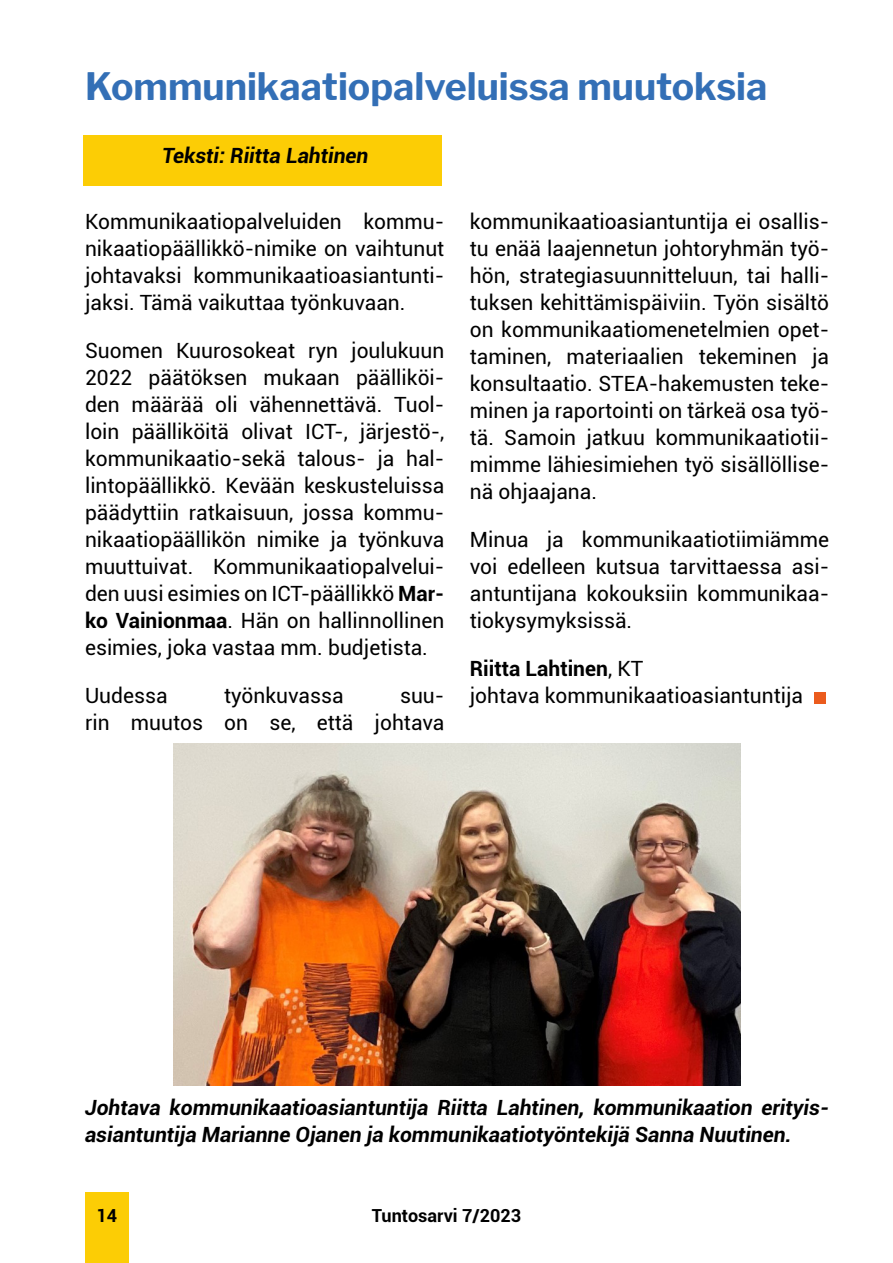
<style>
.page{position:relative;width:893px;height:1263px;background:#fff}
.page>*{position:absolute;margin:0;border:0;box-sizing:border-box;transform-origin:0 0}
.t1{font:700 37.5px "Libre Franklin";color:#336fb6}
.t2{font:21px/27px "Roboto";color:#000;text-align:justify}
.t3{font:italic 700 21px/27px "Roboto";color:#000}
.t4{font:700 18px "Roboto";color:#000}
.s1{font-weight:700}
</style>
<div class="page">
<div style="left:85px;top:1192px;width:44px;height:71px;background:#fccd05"></div>
<div style="left:83px;top:135px;width:359px;height:51px;background:#fccd05"></div>
<img style="left:173px;top:744px;width:568px;height:341px">
<div style="left:814px;top:693px;width:11px;height:11px;background:#eb5b1d"></div>
<h1 class="t1" style="left:85px;top:64px;width:684px">Kommunikaatiopalveluissa muutoksia</h1>
<p class="t3" style="left:162px;top:142px;width:208px">Teksti: Riitta Lahtinen</p>
<p class="t2" style="left:85px;top:207px;width:361px">Kommunikaatiopalveluiden kommu&shy;nikaatiopäällikkö-nimike on vaihtunut johtavaksi kommunikaatioasiantunti&shy;jaksi. Tämä vaikuttaa työnkuvaan.</p>
<p class="t2" style="left:85px;top:336px;width:361px">Suomen Kuurosokeat ryn joulukuun 2022 päätöksen mukaan päälliköi&shy;den määrää oli vähennettävä. Tuol&shy;loin päälliköitä olivat ICT-, järjestö-, kommunikaatio-sekä talous- ja hal&shy;lintopäällikkö. Kevään keskusteluissa päädyttiin ratkaisuun, jossa kommu&shy;nikaatiopäällikön nimike ja työnkuva muuttuivat. Kommunikaatiopalvelui&shy;den uusi esimies on ICT-päällikkö <span class="s1">Mar&shy;ko Vainionmaa</span>. Hän on hallinnollinen esimies, joka vastaa mm. budjetista.</p>
<p class="t2" style="left:85px;top:682px;width:84px">Uudessa</p>
<p class="t2" style="left:224px;top:682px;width:121px">työnkuvassa</p>
<p class="t2" style="left:85px;top:682px;width:361px;text-align:right">suu-<br>rin muutos on se, että johtava</p>
<p class="t2" style="left:470px;top:207px;width:361px">kommunikaatioasiantuntija ei osallis&shy;tu enää laajennetun johtoryhmän työ&shy;hön, strategiasuunnitteluun, tai halli&shy;tuksen kehittämispäiviin. Työn sisältö on kommunikaatiomenetelmien opet&shy;taminen, materiaalien tekeminen ja konsultaatio. STEA-hakemusten teke&shy;minen ja raportointi on tärkeä osa työ&shy;tä. Samoin jatkuu kommunikaatiotii&shy;mimme lähiesimiehen työ sisällöllise&shy;nä ohjaajana.</p>
<p class="t2" style="left:470px;top:525px;width:361px">Minua ja kommunikaatiotiimiämme voi edelleen kutsua tarvittaessa asi&shy;antuntijana kokouksiin kommunikaa&shy;tiokysymyksissä.</p>
<p class="t2" style="left:470px;top:655px;width:335px"><span class="s1">Riitta Lahtinen</span>, KT<br>johtava kommunikaatioasiantuntija</p>
<p class="t3" style="left:85px;top:1093px;width:746px">Johtava kommunikaatioasiantuntija Riitta Lahtinen, kommunikaation erityis&shy;asiantuntija Marianne Ojanen ja kommunikaatiotyöntekijä Sanna Nuutinen.</p>
<p class="t4" style="left:97px;top:1203px;width:22px">14</p>
<p class="t4" style="left:372px;top:1203px;width:151px">Tuntosarvi 7/2023</p>
</div>
